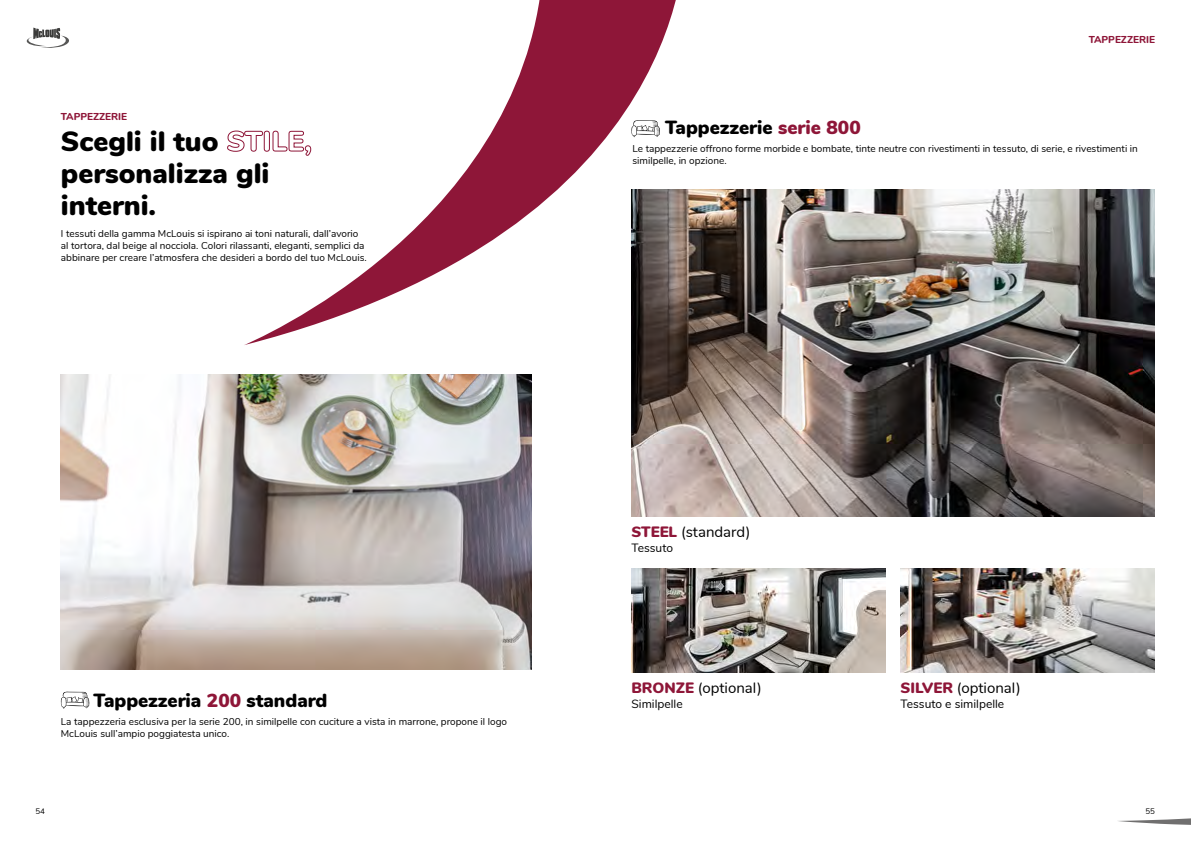
<style>
.page{position:relative;width:1191px;height:842px;background:#fff}
.page>*{position:absolute;margin:0;border:0;box-sizing:border-box;transform-origin:0 0}
.t1{font:900 28px/32px "Nunito";color:#000}
.t2{font:900 19px "Nunito";color:#000}
.t3{font:15px "Nunito";color:#000}
.t4{font:12px "Nunito";color:#000}
.t5{font:10px/12px "Nunito";color:#000}
.t6{font:800 10px "Nunito";color:#8e1638}
.t7{font:8px "Nunito";color:#000}
.s1{color:#8e1638}
.s2{font-weight:900;color:#8e1638}
</style>
<div class="page">
<svg style="left:1118px;top:818px;width:73px;height:7px"></svg>
<svg style="left:27px;top:28px;width:42px;height:20px"></svg>
<svg style="left:244px;top:0;width:432px;height:345px"></svg>
<img style="left:61px;top:374px;width:470px;height:295px">
<svg style="left:61px;top:692px;width:29px;height:16px"></svg>
<img style="left:900px;top:568px;width:255px;height:104px">
<svg style="left:631px;top:120px;width:29px;height:17px"></svg>
<img style="left:631px;top:189px;width:524px;height:328px">
<img style="left:631px;top:568px;width:254px;height:104px">
<p class="t6" style="left:61px;top:109px;width:68px">TAPPEZZERIE</p>
<h1 class="t1" style="left:61px;top:124px;width:252px">Scegli il tuo <span class="s1">STILE, </span>personalizza gli interni.</h1>
<p class="t5" style="left:61px;top:227px;width:307px">I tessuti della gamma McLouis si ispirano ai toni naturali, dall’avorio al tortora, dal beige al nocciola. Colori rilassanti, eleganti, semplici da abbinare per creare l’atmosfera che desideri a bordo del tuo McLouis.</p>
<h2 class="t2" style="left:93px;top:686px;width:235px">Tappezzeria <span class="s1">200</span> standard</h2>
<p class="t5" style="left:61px;top:715px;width:448px">La tappezzeria esclusiva per la serie 200, in similpelle con cuciture a vista in marrone, propone il logo<br>McLouis sull’ampio poggiatesta unico.</p>
<p class="t6" style="left:1088px;top:32px;width:68px">TAPPEZZERIE</p>
<h2 class="t2" style="left:665px;top:114px;width:197px">Tappezzerie <span class="s1">serie 800</span></h2>
<p class="t5" style="left:632px;top:142px;width:507px">Le tappezzerie offrono forme morbide e bombate, tinte neutre con rivestimenti in tessuto, di serie, e rivestimenti in similpelle, in opzione.</p>
<h3 class="t3" style="left:631px;top:521px;width:121px"><span class="s2">STEEL</span> (standard)</h3>
<p class="t4" style="left:631px;top:539px;width:43px">Tessuto</p>
<h3 class="t3" style="left:631px;top:676px;width:132px"><span class="s2">BRONZE</span> (optional)</h3>
<p class="t4" style="left:631px;top:694px;width:53px">Similpelle</p>
<h3 class="t3" style="left:900px;top:676px;width:122px"><span class="s2">SILVER</span> (optional)</h3>
<p class="t4" style="left:900px;top:694px;width:105px">Tessuto e similpelle</p>
<p class="t7" style="left:35px;top:805px;width:11px">54</p>
<p class="t7" style="left:1145px;top:805px;width:11px">55</p>
</div>
